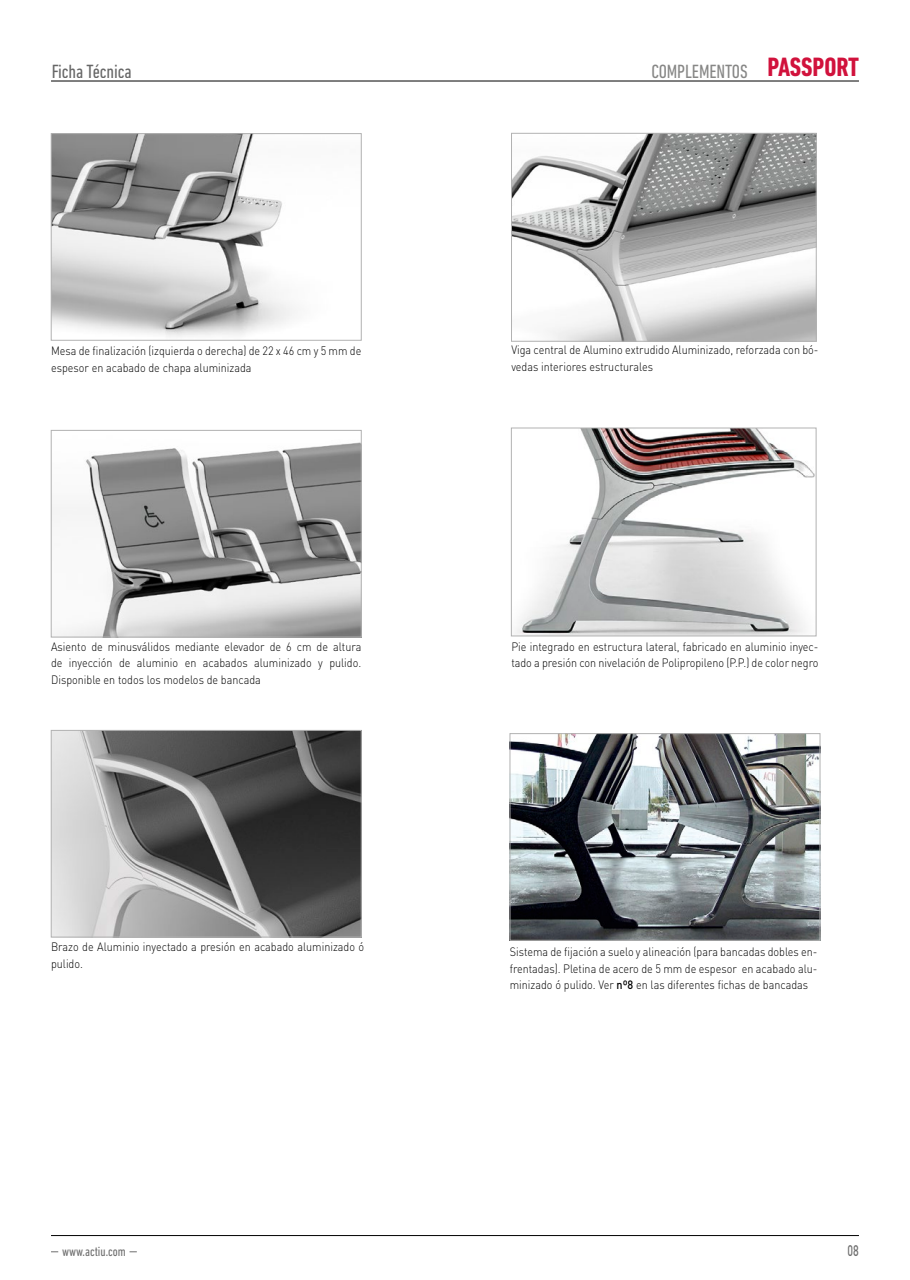
<style>
.page{position:relative;width:910px;height:1280px;background:#fff}
.page>*{position:absolute;margin:0;border:0;box-sizing:border-box;transform-origin:0 0}
.t1{font:700 condensed 27px "DIN Next LT Pro";letter-spacing:-.005em;color:#d1123c}
.t2{font:condensed 19.5px "DIN Next LT Pro";letter-spacing:-.005em;color:#000}
.t3{font:condensed 19.5px "DIN Next LT Pro";letter-spacing:-.005em;color:#878786}
.t4{font:500 15.15px "DIN Pro";color:#6e6e6e;scale:.7 1}
.t5{font:condensed 13.5px "DIN Next LT Pro";color:#6e6e6e}
.t6{font:300 12px/16.5px "DIN Pro";color:#000;scale:.9 1}
.s1{font-weight:500}
</style>
<div class="page">
<hr style="left:51px;top:81px;width:808px;height:1px;background:#000">
<hr style="left:51px;top:1235px;width:808px;height:1px;background:#000">
<img style="left:53px;top:136px;width:243px;height:201px">
<div style="left:51px;top:134px;width:310px;height:206px;border:1px solid #b2b2b2"></div>
<img style="left:53px;top:442px;width:306px;height:193px">
<div style="left:51px;top:430px;width:310px;height:207px;border:1px solid #b2b2b2"></div>
<img style="left:53px;top:732px;width:306px;height:203px">
<div style="left:51px;top:730px;width:310px;height:207px;border:1px solid #b2b2b2"></div>
<img style="left:512px;top:735px;width:306px;height:203px">
<div style="left:510px;top:733px;width:310px;height:207px;border:1px solid #b2b2b2"></div>
<img style="left:513px;top:135px;width:301px;height:204px">
<div style="left:511px;top:133px;width:305px;height:208px;border:1px solid #b2b2b2"></div>
<img style="left:515px;top:430px;width:299px;height:204px">
<div style="left:511px;top:428px;width:305px;height:208px;border:1px solid #b2b2b2"></div>
<h2 class="t2" style="left:51px;top:60px;width:82px">Ficha Técnica</h2>
<h2 class="t3" style="left:651px;top:60px;width:98px">COMPLEMENTOS</h2>
<h1 class="t1" style="left:768px;top:51px;width:93px">PASSPORT</h1>
<p class="t6" style="left:51px;top:342px;width:346px">Mesa de finalización (izquierda o derecha) de 22 x 46 cm y 5 mm de espesor en acabado de chapa aluminizada</p>
<p class="t6" style="left:51px;top:638px;width:346px;text-align:justify">Asiento de minusválidos mediante elevador de 6 cm de altura de inyección de aluminio en acabados aluminizado y pulido.<br>Disponible en todos los modelos de bancada</p>
<p class="t6" style="left:511px;top:341px;width:343px">Viga central de Alumino extrudido Aluminizado, reforzada con bó&shy;vedas interiores estructurales</p>
<p class="t6" style="left:511px;top:638px;width:343px">Pie integrado en estructura lateral, fabricado en aluminio inyec&shy;tado a presión con nivelación de Polipropileno (P.P.) de color negro</p>
<p class="t6" style="left:51px;top:938px;width:350px">Brazo de Aluminio inyectado a presión en acabado aluminizado ó pulido.</p>
<p class="t6" style="left:510px;top:943px;width:343px;text-align:justify">Sistema de fijación a suelo y alineación (para bancadas dobles en&shy;frentadas). Pletina de acero de 5 mm de espesor en acabado alu&shy;minizado ó pulido. Ver <span class="s1">nº8</span> en las diferentes fichas de bancadas</p>
<p class="t5" style="left:62px;top:1243px;width:65px">www.actiu.com</p>
<p class="t4" style="left:848px;top:1240px;width:18px">08</p>
</div>
